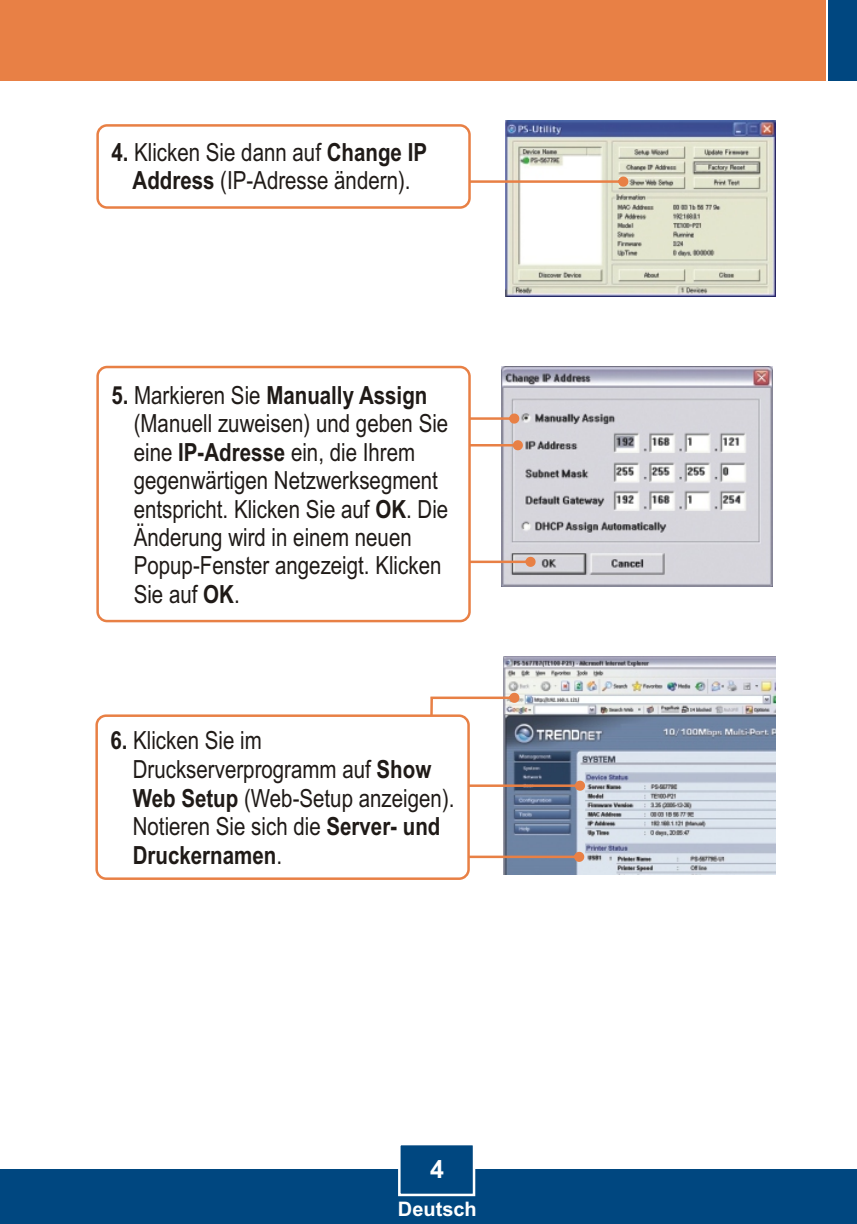
<style>
.page{position:relative;width:857px;height:1224px;background:#fff}
.page>*{position:absolute;margin:0;border:0;box-sizing:border-box;transform-origin:0 0}
.t1{font:25px/28.5px "Arial Narrow";color:#1f1a17}
.t2{font:700 25px "Arial";color:#fff}
.t3{font:700 20px "Arial";color:#fff}
.s1{font-weight:700}
</style>
<div class="page">
<div style="left:0;top:1170px;width:857px;height:54px;background:#004780"></div>
<div style="left:0;top:0;width:826px;height:81px;background:#e88045"></div>
<div style="left:829px;top:0;width:28px;height:81px;background:#004780"></div>
<img style="left:504px;top:656px;width:271px;height:218px">
<img style="left:505px;top:121px;width:270px;height:176px">
<svg style="left:397px;top:1145px;width:79px;height:52px"></svg>
<img style="left:502px;top:366px;width:270px;height:221px">
<svg style="left:471px;top:177px;width:157px;height:10px"></svg>
<svg style="left:471px;top:414px;width:48px;height:10px"></svg>
<svg style="left:471px;top:440px;width:52px;height:10px"></svg>
<svg style="left:471px;top:557px;width:64px;height:10px"></svg>
<svg style="left:430px;top:693px;width:89px;height:38px"></svg>
<svg style="left:470px;top:781px;width:115px;height:10px"></svg>
<svg style="left:470px;top:852px;width:114px;height:10px"></svg>
<div style="left:95px;top:714px;width:375px;height:166px;background:#fff;border:3px solid #e88045;border-radius:9px"></div>
<div style="left:96px;top:366px;width:375px;height:256px;background:#fff;border:3px solid #e88045;border-radius:9px"></div>
<div style="left:96px;top:124px;width:375px;height:85px;background:#fff;border:3px solid #e88045;border-radius:9px"></div>
<p class="t1" style="left:111px;top:140px;width:317px;text-align:center"><span class="s1">4.</span> Klicken Sie dann auf <span class="s1">Change IP<br>Address</span> (IP-Adresse ändern).</p>
<p class="t1" style="left:134px;top:383px;width:316px;text-indent:-22px"><span class="s1">5.</span> Markieren Sie <span class="s1">Manually Assign </span>(Manuell zuweisen) und geben Sie eine <span class="s1">IP-Adresse</span> ein, die Ihrem gegenwärtigen Netzwerksegment entspricht. Klicken Sie auf <span class="s1">OK</span>. Die<br>Änderung wird in einem neuen<br>Popup-Fenster angezeigt. Klicken<br>Sie auf <span class="s1">OK</span>.</p>
<p class="t1" style="left:133px;top:729px;width:323px;text-indent:-22px"><span class="s1">6.</span> Klicken Sie im<br>Druckserverprogramm auf <span class="s1">Show<br>Web Setup</span> (Web-Setup anzeigen).<br>Notieren Sie sich die <span class="s1">Server- und<br>Druckernamen</span>.</p>
<p class="t2" style="left:430px;top:1160px;width:15px">4</p>
<p class="t3" style="left:398px;top:1201px;width:80px">Deutsch</p>
</div>
